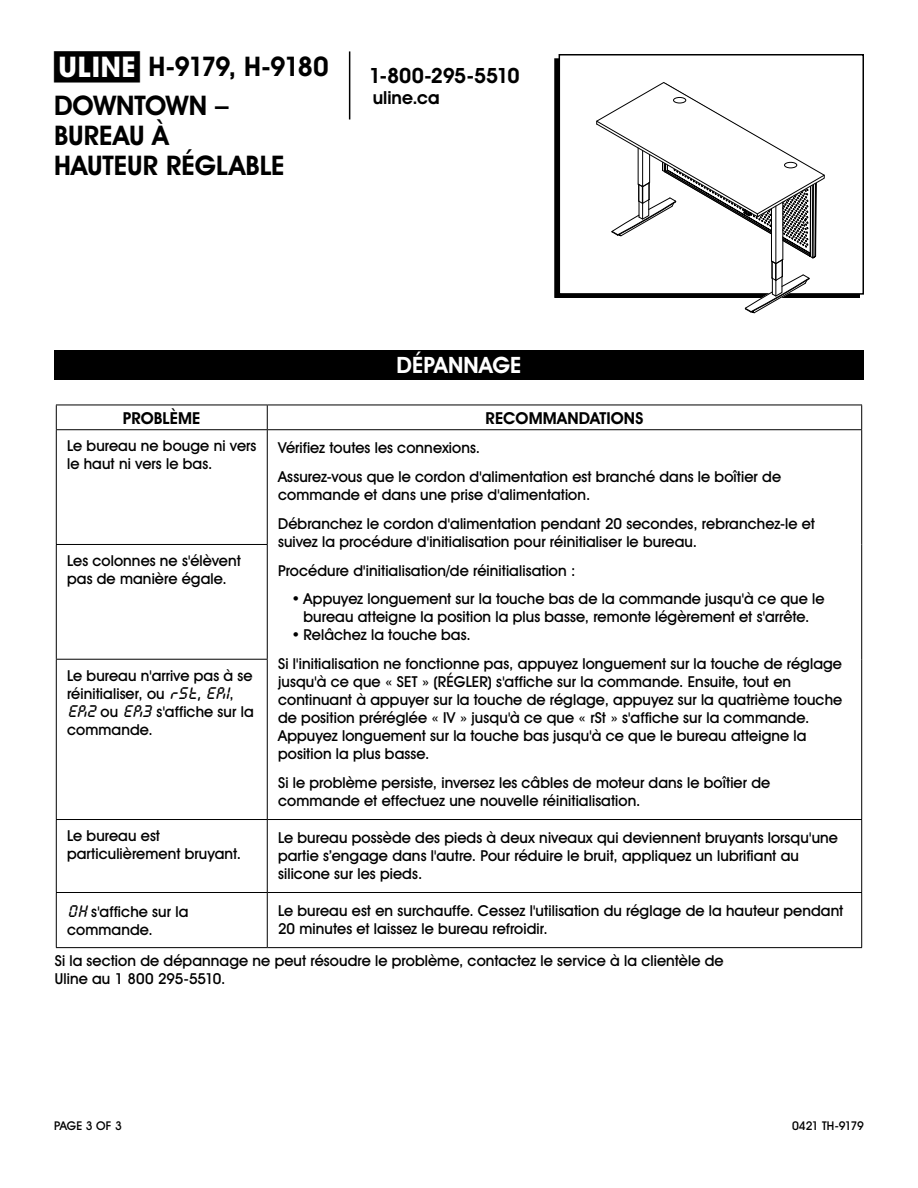
<style>
.page{position:relative;width:918px;height:1188px;background:#fff}
.page>*{position:absolute;margin:0;border:0;box-sizing:border-box;transform-origin:0 0}
.t1{font:700 27px/30px "Uline Two Knine";letter-spacing:-.005em;color:#000}
.t2{font:700 27px "Uline Two Knine";letter-spacing:-.07em;color:#000}
.t3{font:700 22.5px "Uline Two Knine";letter-spacing:.005em;color:#fff}
.t4{font:700 21px "Uline Two Knine";letter-spacing:-.02em;color:#000}
.t5{font:700 18px "Uline Two Knine";color:#000}
.t6{font:700 16.5px "Uline Two Knine";letter-spacing:.01em;color:#000}
.t7{font:15px/18px "Uline Two Knine";letter-spacing:.005em;color:#000}
.t8{font:12px "Uline Two Knine";letter-spacing:-.01em;color:#000}
.s1{font-size:28.5px}
.s2{font-family:"Calculus";font-style:italic;font-size:19.5px}
</style>
<div class="page">
<hr style="left:349px;top:51px;width:1px;height:68px;background:#000">
<div style="left:559px;top:54px;width:305px;height:241px;border:2px solid #000"></div>
<div style="left:54px;top:350px;width:810px;height:30px;background:#000"></div>
<svg style="left:267px;top:406px;width:1px;height:23px"></svg>
<hr style="left:267px;top:430px;width:1px;height:114px;background:#000">
<hr style="left:267px;top:545px;width:1px;height:114px;background:#000">
<hr style="left:267px;top:660px;width:1px;height:159px;background:#000">
<hr style="left:267px;top:820px;width:1px;height:72px;background:#000">
<hr style="left:267px;top:893px;width:1px;height:54px;background:#000">
<hr style="left:56px;top:405px;width:211px;height:1px;background:#000">
<svg style="left:56px;top:405px;width:1px;height:24px"></svg>
<hr style="left:267px;top:405px;width:595px;height:1px;background:#000">
<svg style="left:861px;top:405px;width:1px;height:24px"></svg>
<hr style="left:56px;top:429px;width:211px;height:1px;background:#000">
<hr style="left:56px;top:430px;width:1px;height:114px;background:#000">
<hr style="left:861px;top:430px;width:1px;height:114px;background:#000">
<hr style="left:56px;top:544px;width:212px;height:1px;background:#000">
<hr style="left:56px;top:545px;width:1px;height:114px;background:#000">
<hr style="left:861px;top:544px;width:1px;height:115px;background:#000">
<hr style="left:56px;top:659px;width:212px;height:1px;background:#000">
<hr style="left:56px;top:660px;width:1px;height:159px;background:#000">
<hr style="left:861px;top:659px;width:1px;height:160px;background:#000">
<hr style="left:56px;top:819px;width:211px;height:1px;background:#000">
<hr style="left:56px;top:820px;width:1px;height:72px;background:#000">
<hr style="left:267px;top:819px;width:595px;height:1px;background:#000">
<hr style="left:861px;top:820px;width:1px;height:72px;background:#000">
<hr style="left:56px;top:892px;width:211px;height:1px;background:#000">
<hr style="left:56px;top:893px;width:1px;height:54px;background:#000">
<hr style="left:267px;top:892px;width:595px;height:1px;background:#000">
<hr style="left:861px;top:893px;width:1px;height:54px;background:#000">
<hr style="left:267px;top:429px;width:595px;height:1px;background:#000">
<hr style="left:56px;top:947px;width:211px;height:1px;background:#000">
<hr style="left:267px;top:947px;width:595px;height:1px;background:#000">
<svg style="left:596px;top:82px;width:229px;height:232px"></svg>
<div style="left:674px;top:97px;width:12px;height:6px;background:#fff;border-radius:50%"></div>
<div style="left:673px;top:97px;width:13px;height:6px;border:1px solid #000;border-radius:50%"></div>
<div style="left:785px;top:162px;width:12px;height:6px;background:#fff;border-radius:50%"></div>
<div style="left:784px;top:162px;width:13px;height:6px;border:1px solid #000;border-radius:50%"></div>
<h1 class="t2" style="left:54px;top:51px;width:276px"><span class="s1">π</span> H-9179, H-9180</h1>
<h1 class="t1" style="left:54px;top:91px;width:232px">DOWNTOWN –<br>BUREAU À<br>HAUTEUR RÉGLABLE</h1>
<h3 class="t4" style="left:369px;top:63px;width:152px">1-800-295-5510</h3>
<p class="t5" style="left:373px;top:87px;width:68px">uline.ca</p>
<h2 class="t3" style="left:397px;top:352px;width:126px">DÉPANNAGE</h2>
<p class="t6" style="left:123px;top:408px;width:79px">PROBLÈME</p>
<p class="t6" style="left:486px;top:408px;width:159px">RECOMMANDATIONS</p>
<p class="t7" style="left:67px;top:437px;width:191px">Le bureau ne bouge ni vers le haut ni vers le bas.</p>
<p class="t7" style="left:278px;top:433px;width:505px;line-height:28.8px">Vérifiez toutes les connexions.<br>Assurez-vous que le cordon d'alimentation est branché dans le boîtier de</p>
<p class="t7" style="left:278px;top:480px;width:538px;line-height:28.8px">commande et dans une prise d'alimentation.<br>Débranchez le cordon d'alimentation pendant 20 secondes, rebranchez-le et</p>
<p class="t7" style="left:278px;top:527px;width:421px;line-height:28.8px">suivez la procédure d'initialisation pour réinitialiser le bureau.<br>Procédure d'initialisation/de réinitialisation :</p>
<p class="t7" style="left:292px;top:590px;width:535px;text-align:center">• Appuyez longuement sur la touche bas de la commande jusqu'à ce que le bureau atteigne la position la plus basse, remonte légèrement et s'arrête.</p>
<p class="t7" style="left:278px;top:621px;width:565px;line-height:28.8px;text-indent:14px">• Relâchez la touche bas.<br>Si l'initialisation ne fonctionne pas, appuyez longuement sur la touche de réglage</p>
<p class="t7" style="left:278px;top:673px;width:566px">jusqu'à ce que « SET » (RÉGLER) s'affiche sur la commande. Ensuite, tout en continuant à appuyer sur la touche de réglage, appuyez sur la quatrième touche de position préréglée « IV » jusqu'à ce que « rSt » s'affiche sur la commande.<br>Appuyez longuement sur la touche bas jusqu'à ce que le bureau atteigne la position la plus basse.</p>
<p class="t7" style="left:278px;top:774px;width:494px">Si le problème persiste, inversez les câbles de moteur dans le boîtier de commande et effectuez une nouvelle réinitialisation.</p>
<p class="t7" style="left:67px;top:551px;width:175px">Les colonnes ne s'élèvent pas de manière égale.</p>
<p class="t7" style="left:67px;top:666px;width:188px">Le bureau n'arrive pas à se réinitialiser, ou <span class="s2">rSt, ER1</span>,<br><span class="s2">ER2</span> ou <span class="s2">ER3</span> s'affiche sur la commande.</p>
<p class="t7" style="left:67px;top:826px;width:176px">Le bureau est particulièrement bruyant.</p>
<p class="t7" style="left:278px;top:828px;width:561px">Le bureau possède des pieds à deux niveaux qui deviennent bruyants lorsqu'une partie s’engage dans l'autre. Pour réduire le bruit, appliquez un lubrifiant au silicone sur les pieds.</p>
<p class="t7" style="left:67px;top:902px;width:123px"><span class="s2">OH</span> s'affiche sur la commande.</p>
<p class="t7" style="left:278px;top:901px;width:567px">Le bureau est en surchauffe. Cessez l'utilisation du réglage de la hauteur pendant<br>20 minutes et laissez le bureau refroidir.</p>
<p class="t7" style="left:55px;top:952px;width:671px">Si la section de dépannage ne peut résoudre le problème, contactez le service à la clientèle de<br>Uline au 1 800 295-5510.</p>
<p class="t8" style="left:54px;top:1119px;width:69px">PAGE 3 OF 3</p>
<p class="t8" style="left:792px;top:1119px;width:73px">0421 TH-9179</p>
</div>
